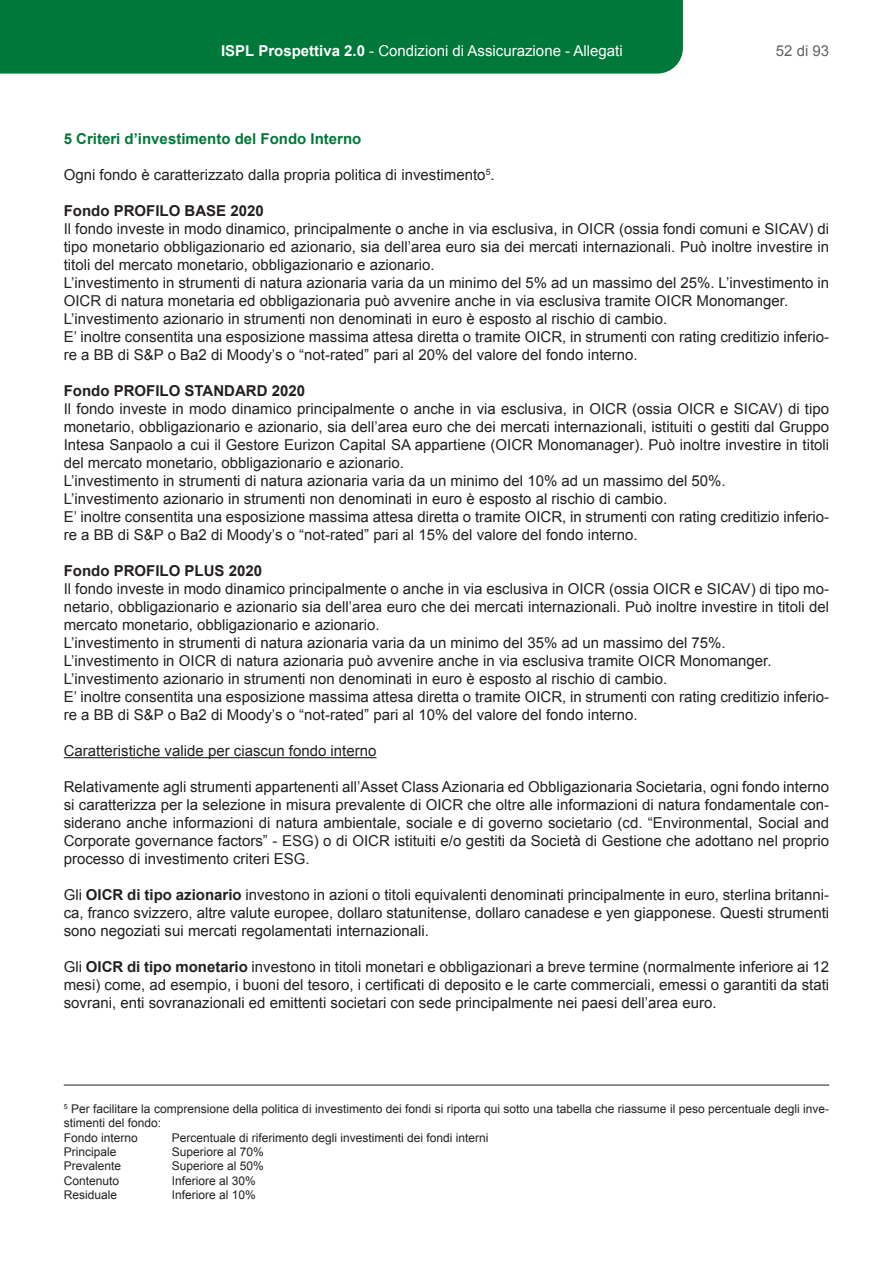
<style>
.page{position:relative;width:893px;height:1263px;background:#fff}
.page>*{position:absolute;margin:0;border:0;box-sizing:border-box;transform-origin:0 0}
.t1{font:15px/18px "Arial";color:#231f20}
.t2{font:15px "Arial MT2";color:#231f20}
.t3{font:700 15px "Arial";color:#231f20}
.t4{font:15px "Arial MT4";color:#fff}
.t5{font:700 15px "Arial";color:#00783a}
.t6{font:15px "Arial";color:#636366}
.t7{font:12px/14.4px "Arial";color:#231f20}
.s1{font-family:"Arial Bold MT4"}
.s2{font-weight:700}
</style>
<div class="page">
<hr style="left:64px;top:757px;width:312px;height:1px;background:#231f20">
<hr style="left:64px;top:1085px;width:765px;height:1px;background:#231f20">
<div style="left:0;top:0;width:683px;height:74px;background:#00783a"></div>
<p class="t4" style="left:221px;top:41px;width:403px"><span class="s1">ISPL Prospettiva 2.0</span> - Condizioni di Assicurazione - Allegati</p>
<p class="t6" style="left:776px;top:41px;width:55px">52 di 93</p>
<p class="t5" style="left:64px;top:129px;width:299px">5 Criteri d’investimento del Fondo Interno</p>
<p class="t1" style="left:64px;top:166px;width:432px">Ogni fondo è caratterizzato dalla propria politica di investimento<sup>5</sup>.</p>
<p class="t3" style="left:64px;top:201px;width:202px">Fondo PROFILO BASE 2020</p>
<p class="t1" style="left:64px;top:220px;width:767px">Il fondo investe in modo dinamico, principalmente o anche in via esclusiva, in OICR (ossia fondi comuni e SICAV) di tipo monetario obbligazionario ed azionario, sia dell’area euro sia dei mercati internazionali. Può inoltre investire in titoli del mercato monetario, obbligazionario e azionario.<br>L’investimento in strumenti di natura azionaria varia da un minimo del 5% ad un massimo del 25%. L’investimento in OICR di natura monetaria ed obbligazionaria può avvenire anche in via esclusiva tramite OICR Monomanger.<br>L’investimento azionario in strumenti non denominati in euro è esposto al rischio di cambio.<br>E’ inoltre consentita una esposizione massima attesa diretta o tramite OICR, in strumenti con rating creditizio inferio&shy;re a BB di S&amp;P o Ba2 di Moody’s o “not-rated” pari al 20% del valore del fondo interno.</p>
<p class="t3" style="left:64px;top:381px;width:243px">Fondo PROFILO STANDARD 2020</p>
<p class="t1" style="left:64px;top:400px;width:767px">Il fondo investe in modo dinamico principalmente o anche in via esclusiva, in OICR (ossia OICR e SICAV) di tipo monetario, obbligazionario e azionario, sia dell’area euro che dei mercati internazionali, istituiti o gestiti dal Gruppo Intesa Sanpaolo a cui il Gestore Eurizon Capital SA appartiene (OICR Monomanager). Può inoltre investire in titoli del mercato monetario, obbligazionario e azionario.<br>L’investimento in strumenti di natura azionaria varia da un minimo del 10% ad un massimo del 50%.<br>L’investimento azionario in strumenti non denominati in euro è esposto al rischio di cambio.<br>E’ inoltre consentita una esposizione massima attesa diretta o tramite OICR, in strumenti con rating creditizio inferio&shy;re a BB di S&amp;P o Ba2 di Moody’s o “not-rated” pari al 15% del valore del fondo interno.</p>
<p class="t3" style="left:64px;top:561px;width:200px">Fondo PROFILO PLUS 2020</p>
<p class="t1" style="left:64px;top:580px;width:767px">Il fondo investe in modo dinamico principalmente o anche in via esclusiva in OICR (ossia OICR e SICAV) di tipo mo&shy;netario, obbligazionario e azionario sia dell’area euro che dei mercati internazionali. Può inoltre investire in titoli del mercato monetario, obbligazionario e azionario.<br>L’investimento in strumenti di natura azionaria varia da un minimo del 35% ad un massimo del 75%.<br>L’investimento in OICR di natura azionaria può avvenire anche in via esclusiva tramite OICR Monomanger.<br>L’investimento azionario in strumenti non denominati in euro è esposto al rischio di cambio.<br>E’ inoltre consentita una esposizione massima attesa diretta o tramite OICR, in strumenti con rating creditizio inferio&shy;re a BB di S&amp;P o Ba2 di Moody’s o “not-rated” pari al 10% del valore del fondo interno.</p>
<p class="t1" style="left:64px;top:742px;width:314px">Caratteristiche valide per ciascun fondo interno</p>
<p class="t1" style="left:64px;top:778px;width:767px;text-align:justify">Relativamente agli strumenti appartenenti all’Asset Class Azionaria ed Obbligazionaria Societaria, ogni fondo interno si caratterizza per la selezione in misura prevalente di OICR che oltre alle informazioni di natura fondamentale con&shy;siderano anche informazioni di natura ambientale, sociale e di governo societario (cd. “Environmental, Social and Corporate governance factors” - ESG) o di OICR istituiti e/o gestiti da Società di Gestione che adottano nel proprio processo di investimento criteri ESG.</p>
<p class="t1" style="left:64px;top:886px;width:767px;text-align:justify">Gli <span class="s2">OICR di tipo azionario</span> investono in azioni o titoli equivalenti denominati principalmente in euro, sterlina britanni&shy;ca, franco svizzero, altre valute europee, dollaro statunitense, dollaro canadese e yen giapponese. Questi strumenti sono negoziati sui mercati regolamentati internazionali.</p>
<p class="t1" style="left:64px;top:958px;width:767px">Gli <span class="s2">OICR di tipo monetario</span> investono in titoli monetari e obbligazionari a breve termine (normalmente inferiore ai 12</p>
<p class="t2" style="left:64px;top:975px;width:767px">mesi) come, ad esempio, i buoni del tesoro, i certificati di deposito e le carte commerciali, emessi o garantiti da stati</p>
<p class="t1" style="left:64px;top:994px;width:654px">sovrani, enti sovranazionali ed emittenti societari con sede principalmente nei paesi dell’area euro.</p>
<p class="t7" style="left:64px;top:1101px;width:767px"><sup>5</sup> Per facilitare la comprensione della politica di investimento dei fondi si riporta qui sotto una tabella che riassume il peso percentuale degli inve&shy;stimenti del fondo:<br>Fondo interno</p>
<p class="t7" style="left:172px;top:1130px;width:318px">Percentuale di riferimento degli investimenti dei fondi interni</p>
<p class="t7" style="left:64px;top:1145px;width:54px">Principale</p>
<p class="t7" style="left:172px;top:1145px;width:94px">Superiore al 70%</p>
<p class="t7" style="left:64px;top:1159px;width:59px">Prevalente</p>
<p class="t7" style="left:172px;top:1159px;width:94px">Superiore al 50%</p>
<p class="t7" style="left:64px;top:1173px;width:57px">Contenuto</p>
<p class="t7" style="left:172px;top:1173px;width:86px">Inferiore al 30%</p>
<p class="t7" style="left:64px;top:1188px;width:55px">Residuale</p>
<p class="t7" style="left:172px;top:1188px;width:86px">Inferiore al 10%</p>
</div>
